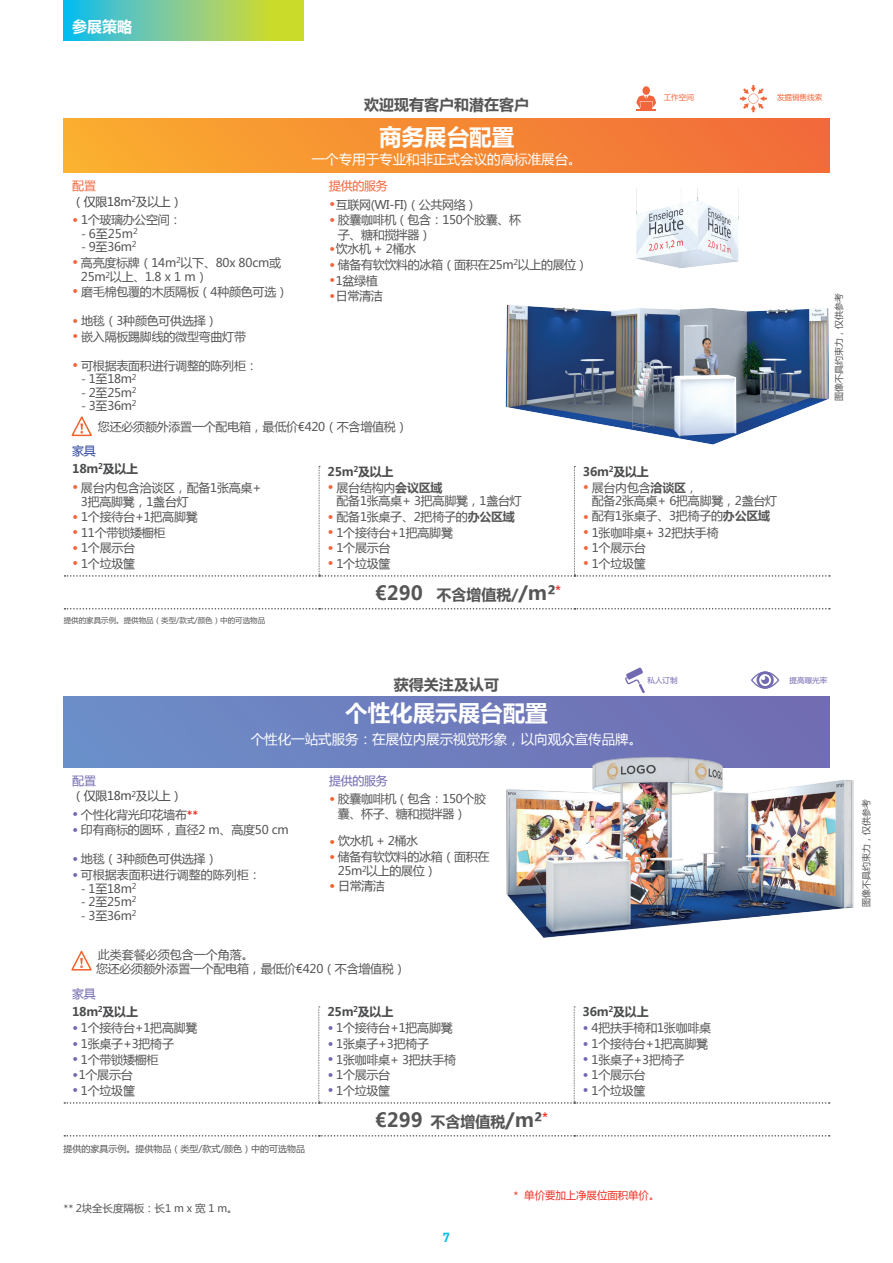
<style>
.page{position:relative;width:893px;height:1263px;background:#fff}
.page>*{position:absolute;margin:0;border:0;box-sizing:border-box;transform-origin:0 0}
.t1{font:700 22.5px "Microsoft Ya Hei";color:#fff}
.t2{font:700 22.5px "Microsoft Ya Hei";color:#fff}
.t3{font:700 15px "Microsoft Ya Hei";color:#575657}
.t4{font:700 15px "Microsoft Ya Hei";color:#fff}
.t5{font:13.5px "Microsoft Ya Hei";color:#fff}
.t6{font:700 13.05px "DIN";color:#01bdf2}
.t7{font:12px/14.4px "Microsoft Ya Hei";letter-spacing:-.02em;color:#575657}
.t8{font:700 12px/18.3px "Microsoft Ya Hei";letter-spacing:-.02em;color:#4b4c4d}
.t9{font:12px/15.6px "Microsoft Ya Hei";letter-spacing:-.03em;color:#4b4c4d}
.t10{font:12px "Microsoft Ya Hei";color:#575657}
.t11{font:12px "Microsoft Ya Hei";letter-spacing:-.03em;color:#726ab0}
.t12{font:12px "Microsoft Ya Hei";letter-spacing:-.03em;color:#f2663d}
.t13{font:10.5px "Microsoft Ya Hei";letter-spacing:-.01em;color:#575657}
.t14{font:10.5px "Microsoft Ya Hei";letter-spacing:-.01em;color:#ee2e22}
.t15{font:9px "Microsoft Ya Hei";color:#575657}
.t16{font:7.5px "Microsoft Ya Hei";color:#575657}
.t17{font:7.5px "Microsoft Ya Hei";color:#f2663d}
.t18{font:7.5px "Microsoft Ya Hei";color:#726ab0}
.s1{font-family:"DIN";color:#f2663d}
.s2{color:#f2663d}
.s3{font-family:"DIN"}
.s4{font-weight:400;color:#31489e}
.s5{font-style:inherit}
.s6{font-weight:700}
.s7{font-size:19.5px}
.s8{font-family:"DIN";color:#f2622a}
.s9{color:#726ab0}
.s10{font-family:"DIN";color:#726ab0}
.s11{font-family:"DIN";font-weight:500;color:#ee2e22}
.s12{font-weight:400;color:#726ab0}
</style>
<div class="page">
<svg style="left:64px;top:0;width:239px;height:40px;background:#81cc89"></svg>
<img style="left:505px;top:189px;width:324px;height:256px">
<div style="left:64px;top:697px;width:765px;height:70px;background:linear-gradient(to right,#6c8fc9,#716bb1)"></div>
<svg style="left:64px;top:1135px;width:766px;height:1px"></svg>
<svg style="left:64px;top:1006px;width:766px;height:98px"></svg>
<svg style="left:71px;top:950px;width:21px;height:21px"></svg>
<div style="left:64px;top:118px;width:766px;height:55px;background:linear-gradient(to right,#faae2e,#f1693a)"></div>
<svg style="left:65px;top:608px;width:765px;height:1px"></svg>
<svg style="left:65px;top:466px;width:765px;height:111px"></svg>
<svg style="left:71px;top:416px;width:21px;height:21px"></svg>
<svg style="left:636px;top:95px;width:20px;height:16px"></svg>
<div style="left:642px;top:86px;width:8px;height:9px;background:#f2663d;border-radius:50%"></div>
<svg style="left:740px;top:85px;width:27px;height:27px"></svg>
<img style="left:439px;top:740px;width:415px;height:198px">
<svg style="left:625px;top:667px;width:20px;height:26px"></svg>
<svg style="left:751px;top:671px;width:28px;height:18px"></svg>
<p class="t4" style="left:72px;top:16px;width:61px">参展策略</p>
<p class="t3" style="left:364px;top:94px;width:166px">欢迎现有客户和潜在客户</p>
<h1 class="t2" style="left:379px;top:121px;width:136px">商务展台配置</h1>
<p class="t5" style="left:312px;top:150px;width:271px">一个专用于专业和非正式会议的高标准展台。</p>
<p class="t17" style="left:664px;top:93px;width:32px">工作空间</p>
<p class="t17" style="left:777px;top:93px;width:47px">发掘销售线索</p>
<p class="t12" style="left:329px;top:178px;width:60px">提供的服务</p>
<p class="t7" style="left:329px;top:197px;width:150px"><span class="s1">•</span>互联网(WI-FI)（公共网络）</p>
<p class="t7" style="left:338px;top:213px;width:185px;text-indent:-9px"><span class="s1">•</span> 胶囊咖啡机（包含：150个胶囊、杯子、糖和搅拌器）</p>
<p class="t7" style="left:329px;top:242px;width:88px"><span class="s1">•</span>饮水机 + 2桶水</p>
<p class="t7" style="left:329px;top:257px;width:260px"><span class="s1">•</span> 储备有软饮料的冰箱（面积在25m<sup>2</sup>以上的展位）</p>
<p class="t7" style="left:329px;top:273px;width:50px"><span class="s1">•</span>1盆绿植</p>
<p class="t7" style="left:329px;top:288px;width:55px"><span class="s1">•</span>日常清洁</p>
<p class="t9" style="left:72px;top:177px;width:112px"><span class="s2">配置<br></span>（仅限18m<sup>2</sup>及以上）</p>
<p class="t7" style="left:72px;top:212px;width:111px"><span class="s1">•</span> 1个玻璃办公空间：</p>
<p class="t7" style="left:81px;top:226px;width:58px"><span class="s3">-</span> 6至25m<sup>2</sup></p>
<p class="t7" style="left:81px;top:239px;width:57px"><span class="s3">-</span> 9至36m<sup>2</sup></p>
<p class="t7" style="left:81px;top:255px;width:202px;text-indent:-9px"><span class="s1">•</span> 高亮度标牌（14m<sup>2</sup>以下、80x 80cm或<br>25m<sup>2</sup>以上、1.8 x 1 m）</p>
<p class="t7" style="left:72px;top:284px;width:217px"><span class="s1">•</span> 磨毛棉包覆的木质隔板（4种颜色可选）</p>
<p class="t7" style="left:72px;top:313px;width:147px"><span class="s1">•</span> 地毯（3种颜色可供选择）</p>
<p class="t7" style="left:72px;top:329px;width:175px"><span class="s1">•</span> 嵌入隔板踢脚线的微型弯曲灯带</p>
<p class="t7" style="left:72px;top:358px;width:187px"><span class="s1">•</span> 可根据表面积进行调整的陈列柜：</p>
<p class="t7" style="left:81px;top:371px;width:57px"><span class="s3">-</span> 1至18m<sup>2</sup></p>
<p class="t7" style="left:81px;top:385px;width:57px"><span class="s3">-</span> 2至25m<sup>2</sup></p>
<p class="t7" style="left:98px;top:394px;width:311px;line-height:21.6px;text-indent:-17px"><span class="s3">-</span> 3至36m<sup>2<br></sup>您还必须额外添置一个配电箱，最低价€420（不含增值税）</p>
<p class="t8" style="left:72px;top:441px;width:68px"><span class="s4">家具<br></span>18m<sup>2</sup><span class="s5">及以上</span></p>
<p class="t7" style="left:81px;top:480px;width:182px;text-indent:-9px"><span class="s1">•</span> 展台内包含洽谈区，配备1张高桌+<br>3把高脚凳，1盏台灯</p>
<p class="t7" style="left:72px;top:509px;width:127px"><span class="s1">•</span> 1个接待台+1把高脚凳</p>
<p class="t7" style="left:72px;top:525px;width:95px"><span class="s1">•</span> 11个带锁矮橱柜</p>
<p class="t7" style="left:72px;top:540px;width:64px"><span class="s1">•</span> 1个展示台</p>
<p class="t7" style="left:72px;top:556px;width:64px"><span class="s1">•</span> 1个垃圾筐</p>
<p class="t8" style="left:583px;top:462px;width:68px">36m<sup>2</sup><span class="s5">及以上</span></p>
<p class="t7" style="left:592px;top:480px;width:187px;line-height:13.5px;text-indent:-9px"><span class="s1">•</span> 展台内包含<span class="s6">洽谈区</span>，<br>配备2张高桌+ 6把高脚凳，2盏台灯</p>
<p class="t7" style="left:583px;top:508px;width:189px"><span class="s1">•</span> 配有1张桌子、3把椅子的<span class="s6">办公区域</span></p>
<p class="t7" style="left:583px;top:525px;width:137px"><span class="s1">•</span> 1张咖啡桌+ 32把扶手椅</p>
<p class="t7" style="left:583px;top:540px;width:64px"><span class="s1">•</span> 1个展示台</p>
<p class="t7" style="left:583px;top:556px;width:64px"><span class="s1">•</span> 1个垃圾筐</p>
<p class="t8" style="left:328px;top:462px;width:68px">25m<sup>2</sup><span class="s5">及以上</span></p>
<p class="t7" style="left:336px;top:480px;width:187px;line-height:13.5px;text-indent:-9px"><span class="s1">•</span> 展台结构内<span class="s6">会议区域<br></span>配备1张高桌+ 3把高脚凳，1盏台灯</p>
<p class="t7" style="left:328px;top:509px;width:189px"><span class="s1">•</span> 配备1张桌子、2把椅子的<span class="s6">办公区域</span></p>
<p class="t7" style="left:328px;top:525px;width:127px"><span class="s1">•</span> 1个接待台+1把高脚凳</p>
<p class="t7" style="left:328px;top:540px;width:64px"><span class="s1">•</span> 1个展示台</p>
<p class="t7" style="left:328px;top:556px;width:64px"><span class="s1">•</span> 1个垃圾筐</p>
<p class="t16" style="left:64px;top:615px;width:203px">提供的家具示例。提供物品（类型/款式/颜色）中的可选物品</p>
<p class="t3" style="left:375px;top:584px;width:188px"><span class="s7">€290</span> 不含增值税/<span class="s7">/m²</span><sup>*</sup></p>
<p class="t15" style="left:833px;top:401px;width:109px;rotate:-90deg">图像不具约束力，仅供参考</p>
<p class="t3" style="left:394px;top:674px;width:106px">获得关注及认可</p>
<h1 class="t1" style="left:345px;top:697px;width:204px">个性化展示展台配置</h1>
<p class="t5" style="left:251px;top:730px;width:393px">个性化一站式服务：在展位内展示视觉形象，以向观众宣传品牌。</p>
<p class="t18" style="left:647px;top:675px;width:32px">私人订制</p>
<p class="t18" style="left:790px;top:675px;width:39px">提高曝光率</p>
<p class="t11" style="left:329px;top:772px;width:60px">提供的服务</p>
<p class="t7" style="left:338px;top:791px;width:150px;text-indent:-9px"><span class="s8">•</span> 胶囊咖啡机（包含：150个胶囊、杯子、糖和搅拌器）</p>
<p class="t7" style="left:329px;top:833px;width:91px"><span class="s8">•</span> 饮水机 + 2桶水</p>
<p class="t7" style="left:338px;top:849px;width:153px;text-indent:-9px"><span class="s8">•</span> 储备有软饮料的冰箱（面积在<br>25m<sup>2</sup>以上的展位）</p>
<p class="t7" style="left:329px;top:878px;width:57px"><span class="s8">•</span> 日常清洁</p>
<p class="t9" style="left:72px;top:772px;width:112px"><span class="s9">配置<br></span>（仅限18m<sup>2</sup>及以上）</p>
<p class="t7" style="left:72px;top:807px;width:128px"><span class="s10">•</span> 个性化背光印花墙布<span class="s11">**</span></p>
<p class="t7" style="left:72px;top:822px;width:218px"><span class="s10">•</span> 印有商标的圆环，直径2 m、高度50 cm</p>
<p class="t7" style="left:72px;top:851px;width:147px"><span class="s10">•</span> 地毯（3种颜色可供选择）</p>
<p class="t10" style="left:72px;top:867px;width:190px"><span class="s10">•</span> 可根据表面积进行调整的陈列柜：</p>
<p class="t7" style="left:81px;top:881px;width:57px"><span class="s3">-</span> 1至18m<sup>2</sup></p>
<p class="t7" style="left:81px;top:894px;width:57px"><span class="s3">-</span> 2至25m<sup>2</sup></p>
<p class="t7" style="left:81px;top:908px;width:57px"><span class="s3">-</span> 3至36m<sup>2</sup></p>
<p class="t7" style="left:96px;top:948px;width:311px;line-height:13.5px">此类套餐必须包含一个角落。<br>您还必须额外添置一个配电箱，最低价€420（不含增值税）</p>
<p class="t8" style="left:72px;top:984px;width:68px"><span class="s12">家具<br></span>18m<sup>2</sup><span class="s5">及以上</span></p>
<p class="t7" style="left:72px;top:1020px;width:127px"><span class="s10">•</span> 1个接待台+1把高脚凳</p>
<p class="t7" style="left:72px;top:1036px;width:103px"><span class="s10">•</span> 1张桌子+3把椅子</p>
<p class="t7" style="left:72px;top:1052px;width:88px"><span class="s10">•</span> 1个带锁矮橱柜</p>
<p class="t7" style="left:72px;top:1067px;width:62px"><span class="s10">•</span>1个展示台</p>
<p class="t7" style="left:72px;top:1083px;width:64px"><span class="s10">•</span> 1个垃圾筐</p>
<p class="t8" style="left:327px;top:1002px;width:68px">25m<sup>2</sup><span class="s5">及以上</span></p>
<p class="t7" style="left:327px;top:1020px;width:127px"><span class="s10">•</span> 1个接待台+1把高脚凳</p>
<p class="t7" style="left:327px;top:1036px;width:103px"><span class="s10">•</span> 1张桌子+3把椅子</p>
<p class="t7" style="left:327px;top:1052px;width:130px"><span class="s10">•</span> 1张咖啡桌+ 3把扶手椅</p>
<p class="t7" style="left:327px;top:1067px;width:64px"><span class="s10">•</span> 1个展示台</p>
<p class="t7" style="left:327px;top:1083px;width:64px"><span class="s10">•</span> 1个垃圾筐</p>
<p class="t15" style="left:64px;top:1142px;width:243px">提供的家具示例。提供物品（类型/款式/颜色）中的可选物品</p>
<p class="t3" style="left:375px;top:1111px;width:175px"><span class="s7">€299</span> 不含增值税<span class="s7">/m²</span><sup>*</sup></p>
<p class="t8" style="left:583px;top:1002px;width:68px">36m<sup>2</sup><span class="s5">及以上</span></p>
<p class="t7" style="left:583px;top:1020px;width:130px"><span class="s10">•</span> 4把扶手椅和1张咖啡桌</p>
<p class="t7" style="left:583px;top:1036px;width:127px"><span class="s10">•</span> 1个接待台+1把高脚凳</p>
<p class="t7" style="left:583px;top:1052px;width:103px"><span class="s10">•</span> 1张桌子+3把椅子</p>
<p class="t7" style="left:583px;top:1067px;width:64px"><span class="s10">•</span> 1个展示台</p>
<p class="t7" style="left:583px;top:1083px;width:64px"><span class="s10">•</span> 1个垃圾筐</p>
<p class="t13" style="left:64px;top:1201px;width:176px"><span class="s3">**</span> 2块全长度隔板：长1 m x 宽 1 m。</p>
<p class="t6" style="left:443px;top:1228px;width:9px">7</p>
<p class="t14" style="left:513px;top:1188px;width:148px"><span class="s3">*</span> 单价要加上净展位面积单价。</p>
<p class="t15" style="left:860px;top:907px;width:109px;rotate:-90deg">图像不具约束力，仅供参考</p>
</div>
